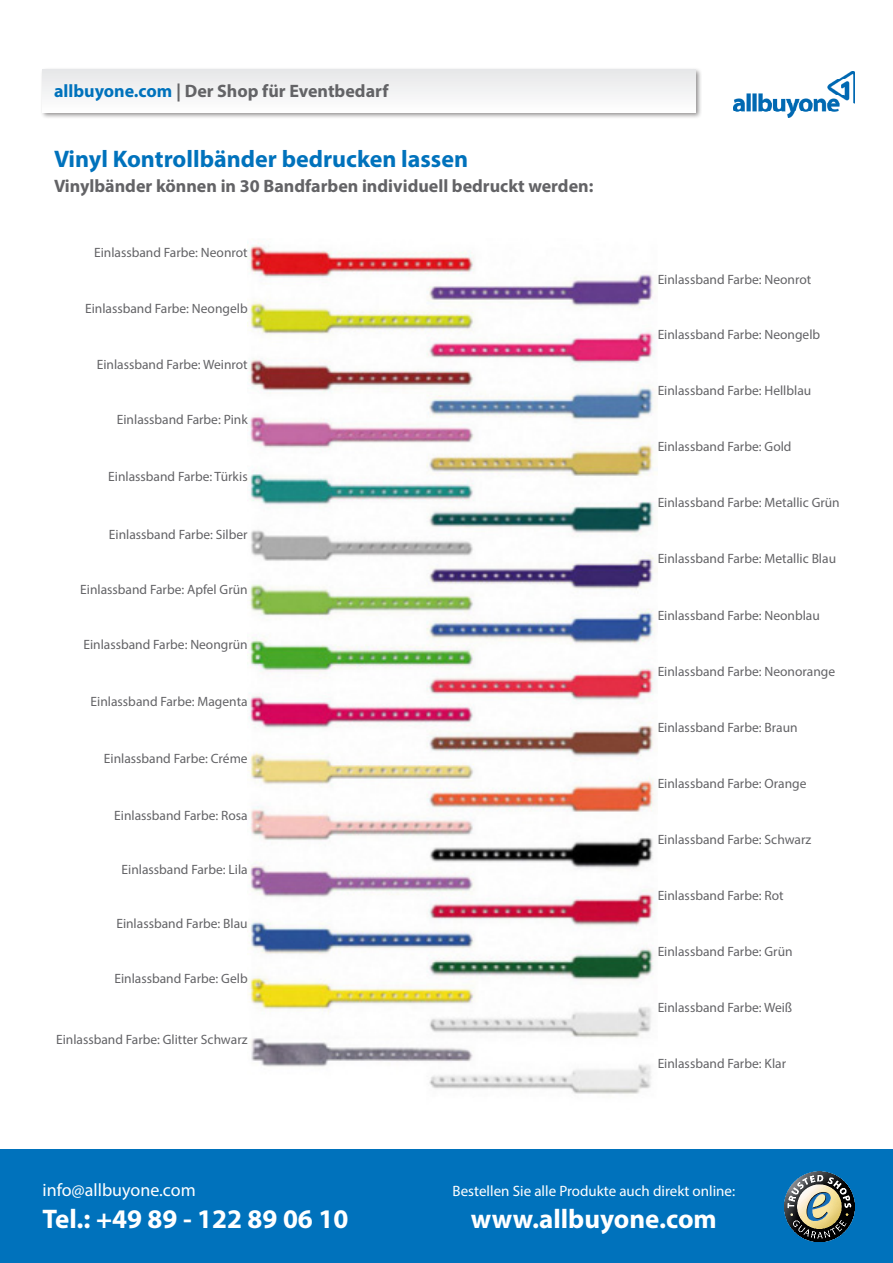
<style>
.page{position:relative;width:893px;height:1263px;background:#fff}
.page>*{position:absolute;margin:0;border:0;box-sizing:border-box;transform-origin:0 0}
.t1{font:700 27px "Myriad Pro";color:#fff}
.t2{font:700 24px "Myriad Pro";color:#0072bc}
.t3{font:700 18px "Myriad Pro";color:#636366}
.t4{font:18px "Myriad Pro";color:#fff}
.t5{font:15px "Myriad Pro";color:#fff}
.t6{font:13.5px "Myriad Pro";color:#636366}
.s1{color:#0072bc}
</style>
<div class="page">
<img style="left:733px;top:72px;width:122px;height:46px">
<div style="left:40px;top:67px;width:662px;height:52px;background:#231f20;opacity:.5"></div>
<div style="left:43px;top:70px;width:652px;height:42px;background:#f1f2f3"></div>
<div style="left:0;top:1149px;width:893px;height:114px;background:#0072bc"></div>
<img style="left:784px;top:1171px;width:71px;height:70px">
<img style="left:248px;top:243px;width:409px;height:851px">
<h3 class="t3" style="left:54px;top:79px;width:336px"><span class="s1">allbuyone.com</span> | Der Shop für Eventbedarf</h3>
<p class="t2" style="left:54px;top:143px;width:416px">Vinyl Kontrollbänder bedrucken lassen</p>
<p class="t3" style="left:54px;top:174px;width:541px">Vinylbänder können in 30 Bandfarben individuell bedruckt werden:</p>
<p class="t6" style="left:94px;top:244px;width:155px">Einlassband Farbe: Neonrot</p>
<p class="t6" style="left:85px;top:300px;width:164px">Einlassband Farbe: Neongelb</p>
<p class="t6" style="left:97px;top:356px;width:152px">Einlassband Farbe: Weinrot</p>
<p class="t6" style="left:117px;top:411px;width:132px">Einlassband Farbe: Pink</p>
<p class="t6" style="left:108px;top:468px;width:141px">Einlassband Farbe: Türkis</p>
<p class="t6" style="left:109px;top:526px;width:140px">Einlassband Farbe: Silber</p>
<p class="t6" style="left:80px;top:581px;width:169px">Einlassband Farbe: Apfel Grün</p>
<p class="t6" style="left:83px;top:636px;width:166px">Einlassband Farbe: Neongrün</p>
<p class="t6" style="left:91px;top:693px;width:159px">Einlassband Farbe: Magenta</p>
<p class="t6" style="left:104px;top:750px;width:145px">Einlassband Farbe: Créme</p>
<p class="t6" style="left:114px;top:807px;width:135px">Einlassband Farbe: Rosa</p>
<p class="t6" style="left:122px;top:861px;width:128px">Einlassband Farbe: Lila</p>
<p class="t6" style="left:116px;top:915px;width:133px">Einlassband Farbe: Blau</p>
<p class="t6" style="left:114px;top:970px;width:135px">Einlassband Farbe: Gelb</p>
<p class="t6" style="left:56px;top:1031px;width:193px">Einlassband Farbe: Glitter Schwarz</p>
<h3 class="t4" style="left:43px;top:1178px;width:155px">info@allbuyone.com</h3>
<p class="t6" style="left:658px;top:271px;width:155px">Einlassband Farbe: Neonrot</p>
<p class="t6" style="left:658px;top:326px;width:164px">Einlassband Farbe: Neongelb</p>
<p class="t6" style="left:658px;top:383px;width:155px">Einlassband Farbe: Hellblau</p>
<p class="t6" style="left:658px;top:439px;width:135px">Einlassband Farbe: Gold</p>
<p class="t6" style="left:658px;top:495px;width:184px">Einlassband Farbe: Metallic Grün</p>
<p class="t6" style="left:658px;top:551px;width:180px">Einlassband Farbe: Metallic Blau</p>
<p class="t6" style="left:658px;top:607px;width:164px">Einlassband Farbe: Neonblau</p>
<p class="t6" style="left:658px;top:663px;width:179px">Einlassband Farbe: Neonorange</p>
<p class="t6" style="left:658px;top:719px;width:141px">Einlassband Farbe: Braun</p>
<p class="t6" style="left:658px;top:775px;width:150px">Einlassband Farbe: Orange</p>
<p class="t6" style="left:658px;top:831px;width:155px">Einlassband Farbe: Schwarz</p>
<p class="t6" style="left:658px;top:887px;width:128px">Einlassband Farbe: Rot</p>
<p class="t6" style="left:658px;top:943px;width:136px">Einlassband Farbe: Grün</p>
<p class="t6" style="left:658px;top:999px;width:136px">Einlassband Farbe: Weiß</p>
<p class="t6" style="left:658px;top:1055px;width:130px">Einlassband Farbe: Klar</p>
<p class="t5" style="left:453px;top:1181px;width:284px">Bestellen Sie alle Produkte auch direkt online:</p>
<h1 class="t1" style="left:43px;top:1201px;width:307px">Tel.: +49 89 - 122 89 06 10</h1>
<h1 class="t1" style="left:471px;top:1201px;width:247px">www.allbuyone.com</h1>
</div>
